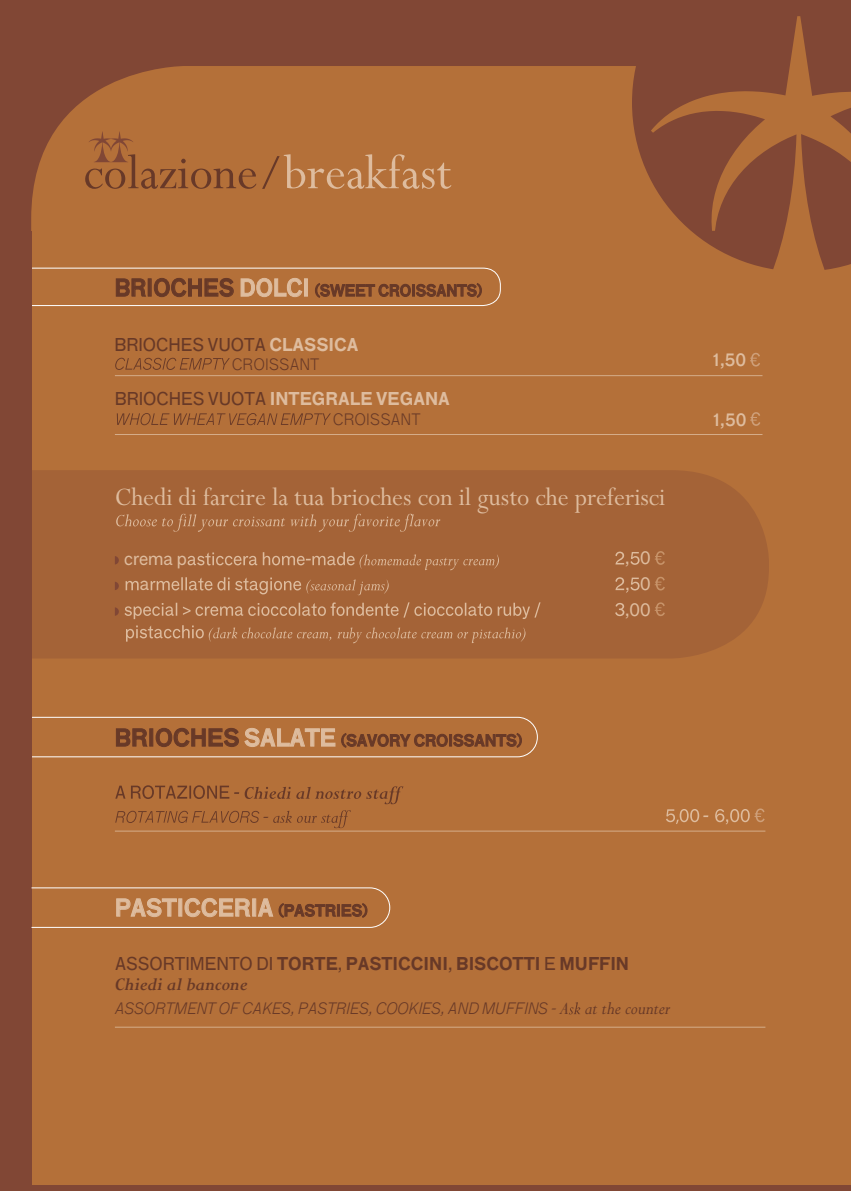
<style>
.page{position:relative;width:851px;height:1191px;background:#fff}
.page>*{position:absolute;margin:0;border:0;box-sizing:border-box;transform-origin:0 0}
.t1{font:54px "Perpetua Std";color:#debc9e;scale:.96 1}
.t2{font:28px "Perpetua Std";color:#debc9e;scale:.96 1}
.t3{font:24px "F Grotesk Demi";color:#debc9e;scale:.96 1}
.t4{font:24px "F Grotesk Demi";color:#683927;scale:.96 1}
.t5{font:24px "F Grotesk Demi";color:#683927;scale:.92 1}
.t6{font:italic 700 20px "Perpetua Std";color:#683927;scale:.96 1}
.t7{font:700 18px "F Grotesk";color:#683927;scale:.96 1}
.t8{font:700 18px "F Grotesk";color:#debc9e;scale:.96 1}
.t9{font:18px "F Grotesk";color:#683927;scale:.96 1}
.t10{font:18px/25.6px "F Grotesk";color:#debc9e;text-align:right;scale:.96 1}
.t11{font:18px "F Grotesk Demi";color:#debc9e;scale:.96 1}
.t12{font:italic 100 18px "F Grotesk";color:#683927;scale:.96 1}
.t13{font:italic 100 16px "F Grotesk";color:#683927;scale:.96 1}
.t14{font:100 16px "F Grotesk";color:#683927;scale:.96 1}
.t15{font:16px "F Grotesk Demi";color:#683927;scale:.92 1}
.t16{font:16px "F Grotesk Demi";color:#683927;scale:.96 1}
.s1{font-size:24px;color:#debc9e}
.s2{font-weight:700;color:#debc9e}
.s3{font-weight:400;color:#683927}
.s4{color:#debc9e}
.s5{font-size:16px}
.s6{font-size:16px;color:#683927}
.s7{font-weight:400}
.s8{font-family:"Perpetua Std";font-weight:400;font-size:20px}
</style>
<div class="page">
<div style="left:0;top:0;width:850px;height:1191px;background:#814735"></div>
<div style="left:31px;top:66px;width:819px;height:1119px;background:#b47039"></div>
<div style="left:31px;top:470px;width:737px;height:188px;background:#a46337"></div>
<svg style="left:632px;top:66px;width:18px;height:205px;fill:#b47039"></svg>
<svg style="left:650px;top:16px;width:200px;height:331px"></svg>
<hr style="left:115px;top:375px;width:647px;height:1px;background:#d5ad8a">
<hr style="left:115px;top:434px;width:647px;height:1px;background:#d5ad8a">
<svg style="left:31px;top:268px;width:469px;height:38px;background:#b07242"></svg>
<svg style="left:115px;top:358px;width:115px;height:12px"></svg>
<svg style="left:749px;top:353px;width:11px;height:13px"></svg>
<svg style="left:117px;top:413px;width:214px;height:12px"></svg>
<svg style="left:116px;top:514px;width:324px;height:18px;background:#aa6d43"></svg>
<svg style="left:85px;top:131px;width:194px;height:58px;background:#aa6836"></svg>
<hr style="left:115px;top:830px;width:650px;height:1px;background:#d5ad8a">
<svg style="left:115px;top:785px;width:288px;height:19px;background:#a56535"></svg>
<svg style="left:115px;top:810px;width:144px;height:13px"></svg>
<svg style="left:273px;top:810px;width:78px;height:18px"></svg>
<svg style="left:115px;top:556px;width:4px;height:8px"></svg>
<svg style="left:615px;top:551px;width:9px;height:13px"></svg>
<svg style="left:630px;top:552px;width:9px;height:13px"></svg>
<svg style="left:654px;top:551px;width:10px;height:14px"></svg>
<svg style="left:115px;top:582px;width:4px;height:8px"></svg>
<svg style="left:615px;top:577px;width:24px;height:15px"></svg>
<svg style="left:654px;top:577px;width:10px;height:13px"></svg>
<svg style="left:615px;top:603px;width:9px;height:13px"></svg>
<svg style="left:654px;top:602px;width:10px;height:14px"></svg>
<svg style="left:187px;top:552px;width:312px;height:18px;background:#ad7147"></svg>
<svg style="left:126px;top:581px;width:13px;height:9px"></svg>
<svg style="left:151px;top:577px;width:237px;height:18px;background:#ae7249"></svg>
<svg style="left:115px;top:602px;width:425px;height:17px;background:#af744b"></svg>
<svg style="left:126px;top:625px;width:399px;height:18px;background:#ab6e44"></svg>
<svg style="left:750px;top:412px;width:10px;height:14px"></svg>
<hr style="left:115px;top:1026px;width:650px;height:1px;background:#d5ad8a">
<svg style="left:568px;top:1002px;width:12px;height:12px"></svg>
<svg style="left:665px;top:808px;width:99px;height:16px;background:#bc804e"></svg>
<svg style="left:31px;top:716px;width:507px;height:41px;background:#b07241"></svg>
<svg style="left:31px;top:887px;width:359px;height:41px;background:#b77947"></svg>
<h1 class="t1" style="left:284px;top:145px;width:176px">breakfast</h1>
<h3 class="t5" style="left:130px;top:270px;width:114px">RI C ES</h3>
<p class="t15" style="left:286px;top:279px;width:209px"><span class="s1">CI</span> S EET CR ISSA TS</p>
<p class="t9" style="left:114px;top:331px;width:255px">BRIOCHES VUOTA <span class="s2">CLASSICA</span></p>
<p class="t14" style="left:232px;top:353px;width:93px">CROISSANT</p>
<p class="t11" style="left:712px;top:346px;width:36px">1,50</p>
<p class="t8" style="left:115px;top:385px;width:350px"><span class="s3">BRIOCHES VUOTA</span> INTEGRALE VEGANA</p>
<p class="t14" style="left:333px;top:408px;width:93px">CROISSANT</p>
<p class="t11" style="left:713px;top:406px;width:36px">1,50</p>
<h2 class="t2" style="left:115px;top:482px;width:575px">Chedi di farcire la tua brioches con il gusto che preferisci</h2>
<p class="t10" style="left:140px;top:545px;width:51px;line-height:25px;text-align:left;text-indent:-16px">crema p a</p>
<h3 class="t4" style="left:131px;top:720px;width:247px">RI C ES <span class="s4">SA ATE</span> <span class="s5">SA</span></h3>
<p class="t16" style="left:389px;top:728px;width:134px">R CR ISSA TS</p>
<p class="t12" style="left:263px;top:803px;width:7px">-</p>
<p class="t10" style="left:625px;top:544px;width:28px">, 0<br>0 ,00</p>
<h3 class="t3" style="left:115px;top:890px;width:259px">PASTICCERIA <span class="s6">PASTRIES</span></h3>
<p class="t7" style="left:115px;top:949px;width:536px"><span class="s7">ASSORTIMENTO DI</span> TORTE<span class="s7">,</span> PASTICCINI<span class="s7">,</span> BISCOTTI <span class="s7">E</span> MUFFIN</p>
<p class="t6" style="left:114px;top:974px;width:140px">Chiedi al bancone</p>
<p class="t13" style="left:115px;top:997px;width:579px">ASSORTMENT OF CAKES, PASTRIES, COOKIES, AND MUFFINS - <span class="s8">A at the counter</span></p>
</div>
